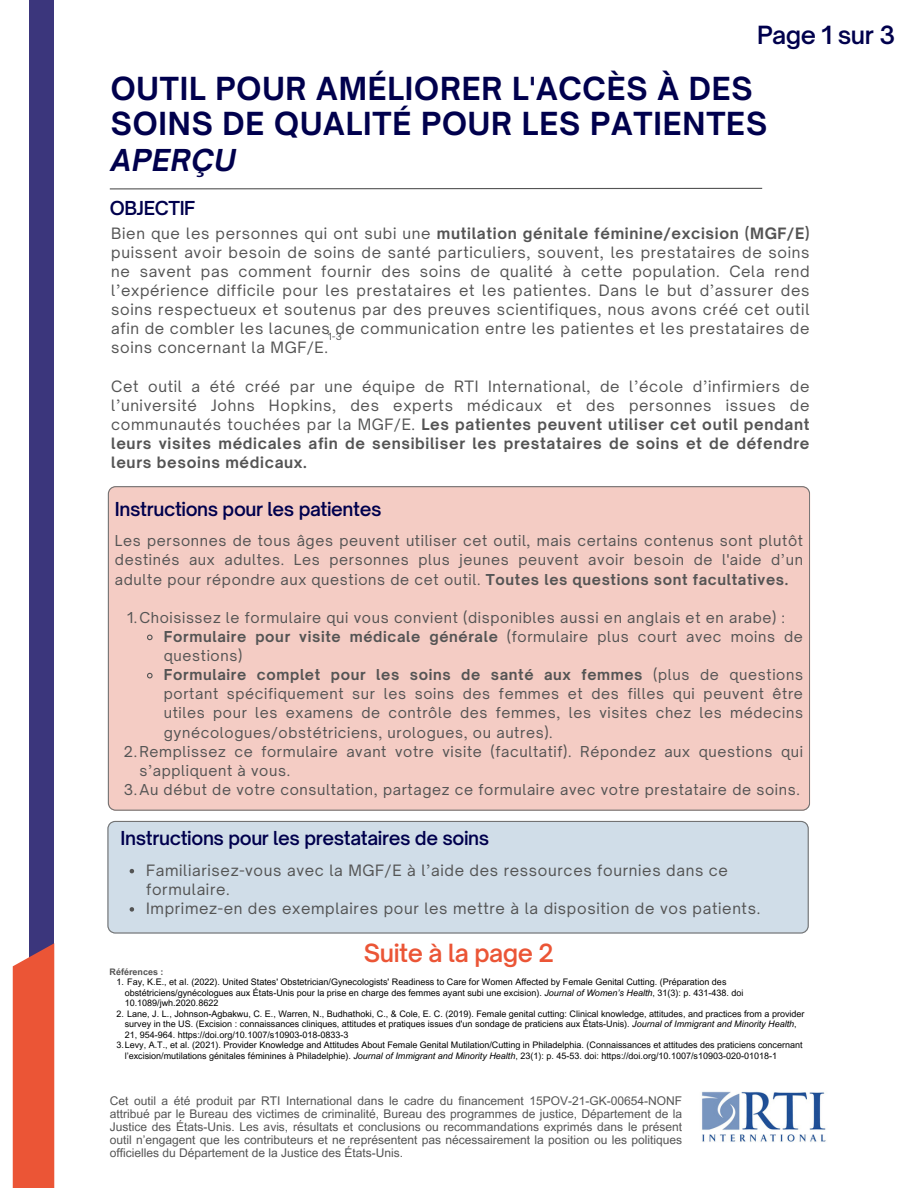
<style>
.page{position:relative;width:918px;height:1188px;background:#fff}
.page>*{position:absolute;margin:0;border:0;box-sizing:border-box;transform-origin:0 0}
.t1{font:700 30.45px/34.8px "Open Sauce One";letter-spacing:.025em;color:#00004d}
.t2{font:italic 700 28.95px "Open Sauce One";letter-spacing:.025em;color:#00004d}
.t3{font:600 24px "Open Sauce One";letter-spacing:-.02em;color:#eb5536}
.t4{font:600 24px "Open Sauce One";letter-spacing:-.02em;color:#00004d}
.t5{font:600 18.45px "Open Sauce One";letter-spacing:-.02em;color:#00004d}
.t6{font:15px/19.2px "Open Sauce One";letter-spacing:.045em;color:#545454;text-align:justify}
.t7{font:14.4px/19.2px "Open Sauce One";letter-spacing:.045em;color:#545454}
.t8{font:12px/13px "Arial MT Pro";color:#545454;text-align:justify}
.t9{font:9.3px "Open Sauce One";color:#545454}
.t10{font:9px/10.5px "Arial MT Pro";color:#000}
.t11{font:700 9px "Arial MT Pro";color:#545454}
.s1{font-weight:700}
.s2{font-style:italic}
</style>
<div class="page">
<div style="left:30px;top:0;width:24px;height:979px;background:#3b367c"></div>
<div style="left:13px;top:944px;width:41px;height:244px;background:#eb5536"></div>
<div style="left:108px;top:486px;width:702px;height:325px;background:#f4ccc4"></div>
<div style="left:107px;top:821px;width:701px;height:112px;background:#d0dde8"></div>
<svg style="left:109px;top:187px;width:654px;height:3px"></svg>
<img style="left:702px;top:1091px;width:124px;height:51px">
<svg style="left:146px;top:634px;width:7px;height:7px"></svg>
<svg style="left:146px;top:672px;width:7px;height:7px"></svg>
<svg style="left:130px;top:869px;width:4px;height:4px"></svg>
<svg style="left:130px;top:907px;width:4px;height:5px"></svg>
<h5 class="t4" style="left:757px;top:20px;width:140px">Page 1 sur 3</h5>
<h1 class="t1" style="left:111px;top:71px;width:658px">OUTIL POUR AMÉLIORER L'ACCÈS À DES<br>SOINS DE QUALITÉ POUR LES PATIENTES</h1>
<h1 class="t2" style="left:111px;top:142px;width:126px">APERÇU</h1>
<p class="t5" style="left:110px;top:196px;width:87px">OBJECTIF</p>
<h4 class="t6" style="left:111px;top:223px;width:700px">Bien que les personnes qui ont subi une <span class="s1">mutilation génitale féminine/excision (MGF/E) </span>puissent avoir besoin de soins de santé particuliers, souvent, les prestataires de soins ne savent pas comment fournir des soins de qualité à cette population. Cela rend l’expérience difficile pour les prestataires et les patientes. Dans le but d’assurer des soins respectueux et soutenus par des preuves scientifiques, nous avons créé cet outil afin de combler les lacunes de communication entre les patientes et les prestataires de soins concernant la MGF/E.</h4>
<h5 class="t6" style="left:111px;top:376px;width:700px">Cet outil a été créé par une équipe de RTI International, de l’école d’infirmiers de l’université Johns Hopkins, des experts médicaux et des personnes issues de communautés touchées par la MGF/E. <span class="s1">Les patientes peuvent utiliser cet outil pendant leurs visites médicales afin de sensibiliser les prestataires de soins et de défendre leurs besoins médicaux.</span></h5>
<h3 class="t9" style="left:328px;top:331px;width:16px">1-3</h3>
<h2 class="t5" style="left:115px;top:497px;width:268px">Instructions pour les patientes</h2>
<p class="t7" style="left:115px;top:531px;width:690px;text-align:justify">Les personnes de tous âges peuvent utiliser cet outil, mais certains contenus sont plutôt destinés aux adultes. Les personnes plus jeunes peuvent avoir besoin de l'aide d’un adulte pour répondre aux questions de cet outil. <span class="s1">Toutes les questions sont facultatives.</span></p>
<p class="t7" style="left:127px;top:608px;width:659px">1.Choisissez le formulaire qui vous convient (disponibles aussi en anglais et en arabe) :</p>
<p class="t7" style="left:164px;top:627px;width:641px"><span class="s1">Formulaire pour visite médicale générale</span> (formulaire plus court avec moins de questions)</p>
<p class="t7" style="left:164px;top:665px;width:641px"><span class="s1">Formulaire complet pour les soins de santé aux femmes</span> (plus de questions portant spécifiquement sur les soins des femmes et des filles qui peuvent être</p>
<p class="t7" style="left:164px;top:703px;width:641px">utiles pour les examens de contrôle des femmes, les visites chez les médecins</p>
<p class="t7" style="left:164px;top:722px;width:390px">gynécologues/obstétriciens, urologues, ou autres).</p>
<p class="t7" style="left:124px;top:742px;width:681px">2.Remplissez ce formulaire avant votre visite (facultatif). Répondez aux questions qui</p>
<p class="t7" style="left:139px;top:761px;width:152px">s’appliquent à vous.</p>
<h4 class="t7" style="left:124px;top:780px;width:678px">3.Au début de votre consultation, partagez ce formulaire avec votre prestataire de soins.</h4>
<p class="t5" style="left:121px;top:827px;width:370px">Instructions pour les prestataires de soins</p>
<p class="t6" style="left:146px;top:860px;width:583px">Familiarisez-vous avec la MGF/E à l’aide des ressources fournies dans ce formulaire.</p>
<h2 class="t6" style="left:146px;top:899px;width:616px">Imprimez-en des exemplaires pour les mettre à la disposition de vos patients.</h2>
<h5 class="t3" style="left:364px;top:938px;width:192px">Suite à la page 2</h5>
<p class="t11" style="left:110px;top:968px;width:56px">Références :</p>
<p class="t10" style="left:125px;top:978px;width:620px;text-indent:-8px">1. Fay, K.E., et al. (2022). United States' Obstetrician/Gynecologists' Readiness to Care for Women Affected by Female Genital Cutting. (Préparation des obstétriciens/gynécologues aux États-Unis pour la prise en charge des femmes ayant subi une excision). <span class="s2">Journal of Women’s Health</span>, 31(3): p. 431-438. doi<br>10.1089/jwh.2020.8622</p>
<p class="t10" style="left:125px;top:1010px;width:681px;text-indent:-8px">2. Lane, J. L., Johnson-Agbakwu, C. E., Warren, N., Budhathoki, C., &amp; Cole, E. C. (2019). Female genital cutting: Clinical knowledge, attitudes, and practices from a provider survey in the US. (Excision : connaissances cliniques, attitudes et pratiques issues d'un sondage de praticiens aux États-Unis). <span class="s2">Journal of Immigrant and Minority Health</span>,<br>21, 954-964. https://doi.org/10.1007/s10903-018-0833-3</p>
<h6 class="t10" style="left:125px;top:1041px;width:679px;text-indent:-8px">3.Levy, A.T., et al. (2021). Provider Knowledge and Attitudes About Female Genital Mutilation/Cutting in Philadelphia. (Connaissances et attitudes des praticiens concernant l’excision/mutilations génitales féminines à Philadelphie). <span class="s2">Journal of Immigrant and Minority Health</span>, 23(1): p. 45-53. doi: https://doi.org/10.1007/s10903-020-01018-1</h6>
<p class="t8" style="left:110px;top:1096px;width:574px">Cet outil a été produit par RTI International dans le cadre du financement 15POV-21-GK-00654-NONF attribué par le Bureau des victimes de criminalité, Bureau des programmes de justice, Département de la Justice des États-Unis. Les avis, résultats et conclusions ou recommandations exprimés dans le présent outil n’engagent que les contributeurs et ne représentent pas nécessairement la position ou les politiques officielles du Département de la Justice des États-Unis.</p>
</div>
